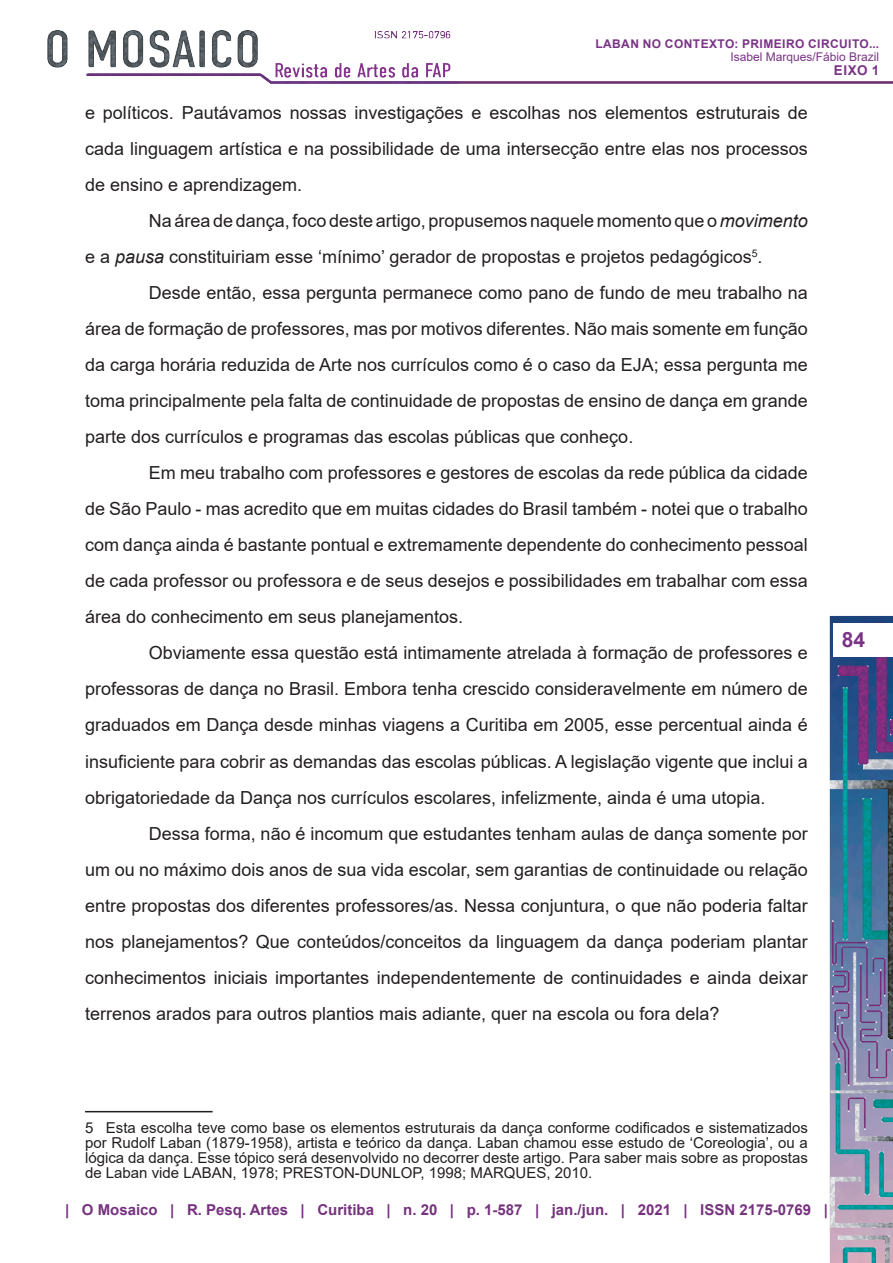
<style>
.page{position:relative;width:893px;height:1263px;background:#fff}
.page>*{position:absolute;margin:0;border:0;box-sizing:border-box;transform-origin:0 0}
.t1{font:700 21px "Arial";color:#7a3485}
.Corpo{font:18px/36px "Arial";color:#231f20;text-align:justify}
.nota_rodape{font:15px/15px "Arial";color:#231f20;text-align:justify}
.t2{font:700 15px "Arial";color:#76327e}
.t3{font:700 13.5px "Arial";color:#7a3386}
.t4{font:700 12px "Arial";letter-spacing:.035em;color:#7a3386}
.t5{font:12px "Arial";color:#7a3386}
.s1{font-style:italic}
</style>
<div class="page">
<img style="left:47px;top:30px;width:846px;height:1233px">
<div style="left:833px;top:623px;width:60px;height:34px;background:#fff"></div>
<hr style="left:85px;top:1111px;width:128px;height:1px;background:#231f20">
<p class="t4" style="left:595px;top:35px;width:285px">LABAN NO CONTEXTO: PRIMEIRO CIRCUITO...</p>
<p class="t5" style="left:730px;top:49px;width:150px">Isabel Marques/Fábio Brazil</p>
<p class="t3" style="left:834px;top:60px;width:19px">Eixo</p>
<p class="t3" style="left:872px;top:60px;width:9px">1</p>
<p class="Corpo" style="left:85px;top:95px;width:724px">e políticos. Pautávamos nossas investigações e escolhas nos elementos estruturais de cada linguagem artística e na possibilidade de uma intersecção entre elas nos processos de ensino e aprendizagem.</p>
<p class="Corpo" style="left:85px;top:203px;width:724px;text-indent:64px">Na área de dança, foco deste artigo, propusemos naquele momento que o <span class="s1">movimento </span>e a <span class="s1">pausa</span> constituiriam esse ‘mínimo’ gerador de propostas e projetos pedagógicos<sup>5</sup>.</p>
<p class="Corpo" style="left:85px;top:275px;width:724px;text-indent:64px">Desde então, essa pergunta permanece como pano de fundo de meu trabalho na área de formação de professores, mas por motivos diferentes. Não mais somente em função da carga horária reduzida de Arte nos currículos como é o caso da EJA; essa pergunta me toma principalmente pela falta de continuidade de propostas de ensino de dança em grande parte dos currículos e programas das escolas públicas que conheço.</p>
<p class="Corpo" style="left:85px;top:455px;width:724px;text-indent:64px">Em meu trabalho com professores e gestores de escolas da rede pública da cidade de São Paulo - mas acredito que em muitas cidades do Brasil também - notei que o trabalho com dança ainda é bastante pontual e extremamente dependente do conhecimento pessoal de cada professor ou professora e de seus desejos e possibilidades em trabalhar com essa área do conhecimento em seus planejamentos.</p>
<p class="Corpo" style="left:85px;top:635px;width:724px;text-indent:64px">Obviamente essa questão está intimamente atrelada à formação de professores e professoras de dança no Brasil. Embora tenha crescido consideravelmente em número de graduados em Dança desde minhas viagens a Curitiba em 2005, esse percentual ainda é insuficiente para cobrir as demandas das escolas públicas. A legislação vigente que inclui a obrigatoriedade da Dança nos currículos escolares, infelizmente, ainda é uma utopia.</p>
<p class="Corpo" style="left:85px;top:815px;width:724px;text-indent:64px">Dessa forma, não é incomum que estudantes tenham aulas de dança somente por um ou no máximo dois anos de sua vida escolar, sem garantias de continuidade ou relação entre propostas dos diferentes professores/as. Nessa conjuntura, o que não poderia faltar nos planejamentos? Que conteúdos/conceitos da linguagem da dança poderiam plantar conhecimentos iniciais importantes independentemente de continuidades e ainda deixar terrenos arados para outros plantios mais adiante, quer na escola ou fora dela?</p>
<p class="t1" style="left:842px;top:625px;width:25px">84</p>
<p class="nota_rodape" style="left:85px;top:1120px;width:724px">5 Esta escolha teve como base os elementos estruturais da dança conforme codificados e sistematizados por Rudolf Laban (1879-1958), artista e teórico da dança. Laban chamou esse estudo de ‘Coreologia’, ou a lógica da dança. Esse tópico será desenvolvido no decorrer deste artigo. Para saber mais sobre as propostas de Laban vide LABAN, 1978; PRESTON-DUNLOP, 1998; MARQUES, 2010.</p>
<p class="t2" style="left:65px;top:1199px;width:764px">| O Mosaico | R. Pesq. Artes | Curitiba | n. 20 | p. 1-587 | jan./jun. | 2021 | ISSN 2175-0769 |</p>
</div>
